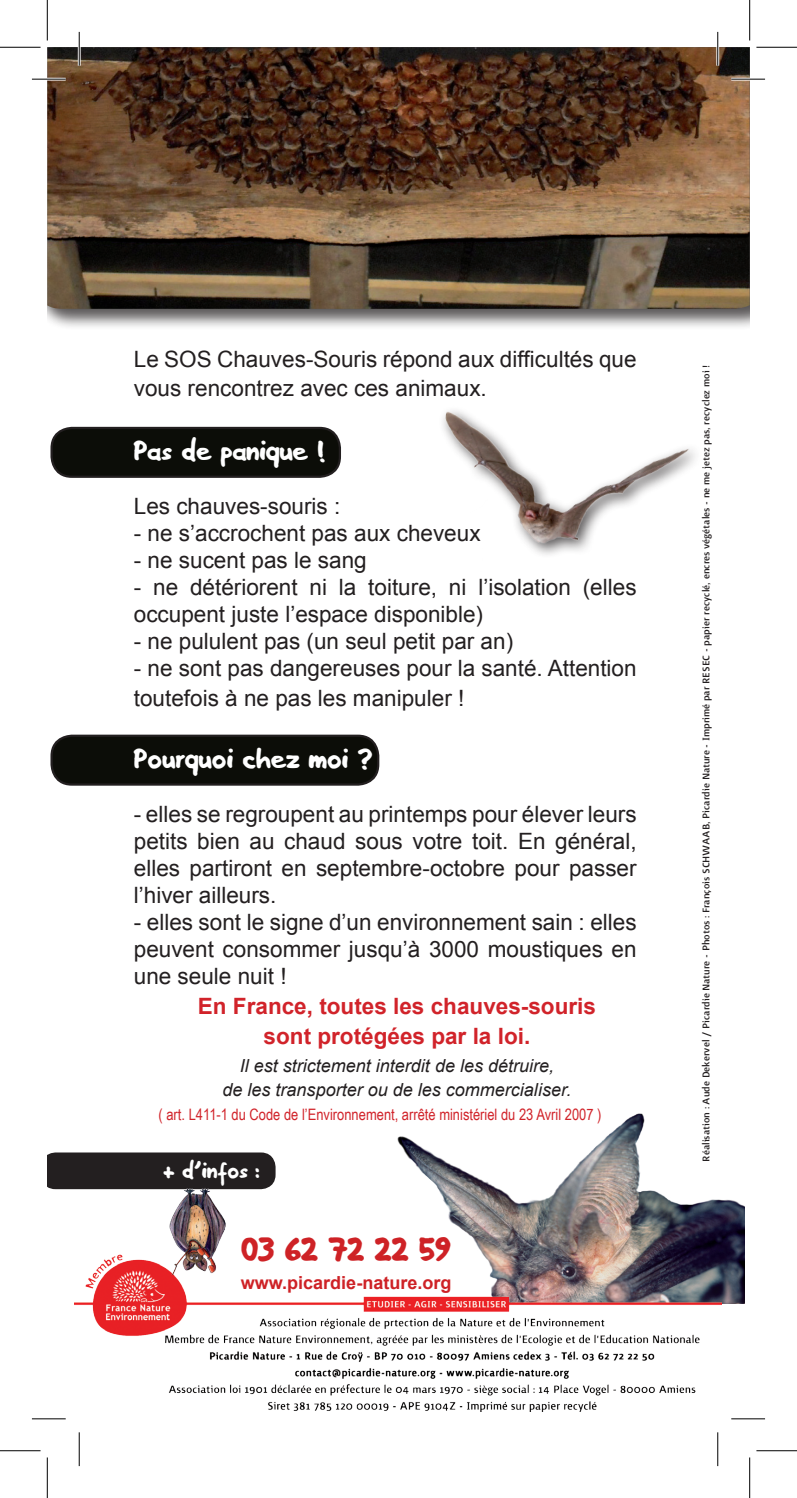
<style>
.page{position:relative;width:797px;height:1498px;background:#fff}
.page>*{position:absolute;margin:0;border:0;box-sizing:border-box;transform-origin:0 0}
.t1{font:27px "PENNARELO";color:#ce2226}
.t2{font:22.5px/27px "Arial";color:#231f20}
.t3{font:700 22.5px/29.7px "Arial";color:#d1232a;text-align:center}
.t4{font:22.5px "PENNARELO";color:#fff}
.t5{font:italic 18px/24.3px "Arial";color:#231f20;text-align:center}
.t6{font:700 18px "Arial";color:#ce2226}
.t7{font:18px "PENNARELO";color:#fff}
.t8{font:15.75px "Arial Narrow";color:#d1232a}
.t9{font:500 12.38px "Surface";color:#231f20}
</style>
<div class="page">
<img style="left:397px;top:1113px;width:347px;height:191px">
<div style="left:52px;top:736px;width:326px;height:48px;background:#0c0d08;border-radius:20px"></div>
<div style="left:50px;top:734px;width:329px;height:51px;border:2px solid #231f20;border-radius:20px"></div>
<div style="left:52px;top:428px;width:288px;height:49px;background:#0c0d08;border-radius:20px"></div>
<div style="left:50px;top:427px;width:291px;height:51px;border:2px solid #231f20;border-radius:20px"></div>
<div style="left:47px;top:47px;width:702px;height:283px;background:#231f20;opacity:.75"></div>
<img style="left:47px;top:47px;width:702px;height:262px">
<img style="left:74px;top:1248px;width:646px;height:163px">
<img style="left:443px;top:410px;width:252px;height:145px">
<div style="left:47px;top:1152px;width:228px;height:37px;background:#231f20"></div>
<img style="left:169px;top:1185px;width:60px;height:89px">
<hr style="left:32px;top:78px;width:34px;height:3px;background:#fff">
<hr style="left:730px;top:78px;width:34px;height:3px;background:#fff">
<hr style="left:78px;top:32px;width:3px;height:34px;background:#fff">
<hr style="left:716px;top:32px;width:2px;height:34px;background:#fff">
<hr style="left:32px;top:79px;width:34px;height:1px;background:#000">
<hr style="left:730px;top:79px;width:34px;height:1px;background:#000">
<hr style="left:32px;top:1418px;width:34px;height:1px;background:#000">
<hr style="left:730px;top:1418px;width:34px;height:1px;background:#000">
<hr style="left:79px;top:32px;width:1px;height:34px;background:#000">
<hr style="left:79px;top:1432px;width:1px;height:34px;background:#000">
<hr style="left:717px;top:32px;width:1px;height:34px;background:#000">
<hr style="left:717px;top:1432px;width:1px;height:34px;background:#000">
<hr style="left:0;top:47px;width:40px;height:1px;background:#000">
<hr style="left:756px;top:47px;width:40px;height:1px;background:#000">
<hr style="left:0;top:1450px;width:40px;height:1px;background:#000">
<hr style="left:756px;top:1450px;width:40px;height:1px;background:#000">
<hr style="left:47px;top:0;width:1px;height:40px;background:#000">
<hr style="left:47px;top:1457px;width:1px;height:41px;background:#000">
<hr style="left:748px;top:0;width:1px;height:40px;background:#000">
<hr style="left:748px;top:1457px;width:1px;height:41px;background:#000">
<p class="t2" style="left:134px;top:344px;width:504px;line-height:29.7px">Le SOS Chauves-Souris répond aux difficultés que vous rencontrez avec ces animaux.</p>
<p class="t4" style="left:134px;top:439px;width:193px">Pas de panique !</p>
<p class="t2" style="left:134px;top:493px;width:208px">Les chauves-souris :</p>
<p class="t2" style="left:134px;top:520px;width:348px">- ne s’accrochent pas aux cheveux</p>
<p class="t2" style="left:134px;top:547px;width:234px">- ne sucent pas le sang</p>
<p class="t2" style="left:134px;top:574px;width:504px">- ne détériorent ni la toiture, ni l’isolation (elles occupent juste l’espace disponible)</p>
<p class="t2" style="left:134px;top:628px;width:380px">- ne pululent pas (un seul petit par an)</p>
<p class="t2" style="left:134px;top:654px;width:504px;line-height:29.7px">- ne sont pas dangereuses pour la santé. Attention toutefois à ne pas les manipuler !</p>
<p class="t4" style="left:134px;top:747px;width:240px">Pourquoi chez moi ?</p>
<p class="t2" style="left:134px;top:801px;width:504px;text-align:justify">- elles se regroupent au printemps pour élever leurs petits bien au chaud sous votre toit. En général, elles partiront en septembre-octobre pour passer l’hiver ailleurs.</p>
<p class="t2" style="left:134px;top:909px;width:504px;text-align:justify">- elles sont le signe d’un environnement sain : elles peuvent consommer jusqu’à 3000 moustiques en une seule nuit !</p>
<p class="t3" style="left:198px;top:992px;width:399px">En France, toutes les chauves-souris sont protégées par la loi.</p>
<p class="t5" style="left:222px;top:1053px;width:350px">Il est strictement interdit de les détruire,<br>de les transporter ou de les commercialiser.</p>
<p class="t8" style="left:158px;top:1103px;width:444px">( art. L411-1 du Code de l’Environnement, arrêté ministériel du 23 Avril 2007 )</p>
<p class="t7" style="left:163px;top:1161px;width:98px">+ d’infos :</p>
<p class="t1" style="left:241px;top:1236px;width:211px">03 62 72 22 59</p>
<p class="t6" style="left:241px;top:1271px;width:212px">www.picardie-nature.org</p>
<p class="t9" style="left:700px;top:1161px;width:798px;rotate:-90deg">Réalisation : Aude Dekervel / Picardie Nature - Photos : François SCHWAAB, Picardie Nature - Imprimé par RESEC - papier recyclé, encres végétales - ne me jetez pas, recyclez moi !</p>
</div>
